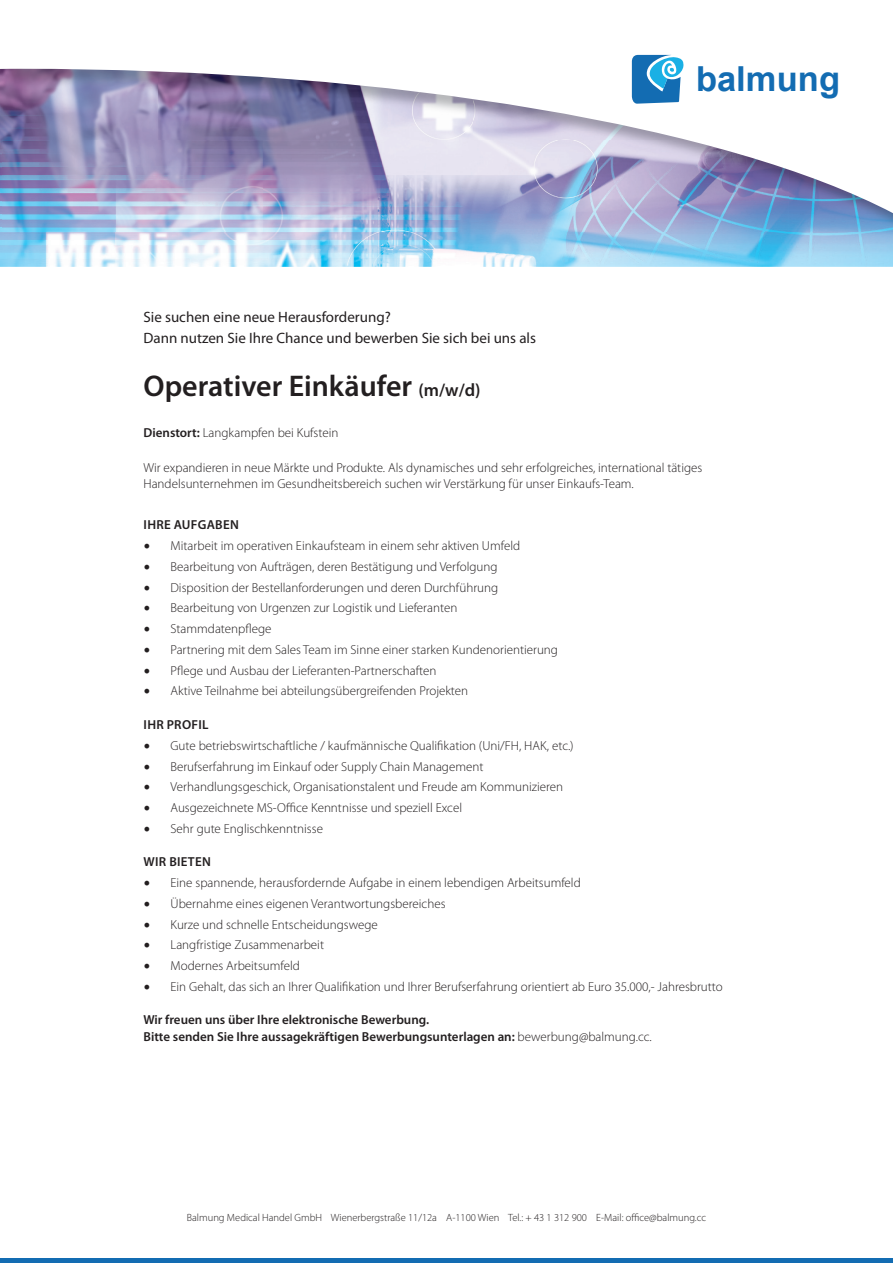
<style>
.page{position:relative;width:893px;height:1263px;background:#fff}
.page>*{position:absolute;margin:0;border:0;box-sizing:border-box;transform-origin:0 0}
.t1{font:700 34.5px "Arial";letter-spacing:.005em;color:#136cb2}
.t2{font:600 30px "Myriad Pro";color:#231f20}
.t3{font:15px/21px "Myriad Pro";color:#231f20}
.t4{font:300 13.05px/16.5px "Myriad Pro";color:#231f20}
.t5{font:600 13.05px/16.5px "Myriad Pro";color:#231f20}
.t6{font:600 13.05px "Myriad Pro";letter-spacing:.02em;color:#231f20}
.t7{font:300 10.5px "Myriad Pro";color:#231f20}
.s1{font-size:18px}
.s2{font-weight:600}
.s3{font-family:"Minion Pro";font-weight:400;font-size:18px}
.s4{font-weight:300}
</style>
<div class="page">
<img style="left:0;top:213px;width:893px;height:54px">
<img style="left:2px;top:213px;width:891px;height:18px">
<img style="left:0;top:54px;width:893px;height:159px">
<svg style="left:632px;top:55px;width:52px;height:49px"></svg>
<hr style="left:0;top:1259px;width:893px;height:4px;background:#136cb2">
<h1 class="t1" style="left:696px;top:56px;width:146px">balmung</h1>
<p class="t3" style="left:144px;top:306px;width:394px">Sie suchen eine neue Herausforderung?<br>Dann nutzen Sie Ihre Chance und bewerben Sie sich bei uns als</p>
<h2 class="t2" style="left:144px;top:367px;width:339px">Operativer Einkäufer <span class="s1">(m/w/d)</span></h2>
<p class="t4" style="left:144px;top:425px;width:196px"><span class="s2">Dienstort:</span> Langkampfen bei Kufstein</p>
<p class="t4" style="left:144px;top:459px;width:560px">Wir expandieren in neue Märkte und Produkte. Als dynamisches und sehr erfolgreiches, international tätiges<br>Handelsunternehmen im Gesundheitsbereich suchen wir Verstärkung für unser Einkaufs-Team.</p>
<p class="t6" style="left:144px;top:517px;width:97px">IHRE AUFGABEN</p>
<p class="t4" style="left:144px;top:538px;width:378px"><span class="s3">•</span> Mitarbeit im operativen Einkaufsteam in einem sehr aktiven Umfeld</p>
<p class="t4" style="left:144px;top:559px;width:356px"><span class="s3">•</span> Bearbeitung von Aufträgen, deren Bestätigung und Verfolgung</p>
<p class="t4" style="left:144px;top:579px;width:356px"><span class="s3">•</span> Disposition der Bestellanforderungen und deren Durchführung</p>
<p class="t4" style="left:144px;top:600px;width:315px"><span class="s3">•</span> Bearbeitung von Urgenzen zur Logistik und Lieferanten</p>
<p class="t4" style="left:144px;top:621px;width:129px"><span class="s3">•</span> Stammdatenpflege</p>
<p class="t4" style="left:144px;top:642px;width:416px"><span class="s3">•</span> Partnering mit dem Sales Team im Sinne einer starken Kundenorientierung</p>
<p class="t4" style="left:144px;top:662px;width:295px"><span class="s3">•</span> Pflege und Ausbau der Lieferanten-Partnerschaften</p>
<p class="t4" style="left:144px;top:683px;width:326px"><span class="s3">•</span> Aktive Teilnahme bei abteilungsübergreifenden Projekten</p>
<p class="t6" style="left:144px;top:716px;width:66px">IHR PROFIL</p>
<p class="t4" style="left:144px;top:737px;width:432px"><span class="s3">•</span> Gute betriebswirtschaftliche / kaufmännische Qualifikation (Uni/FH, HAK, etc.)</p>
<p class="t4" style="left:144px;top:758px;width:341px"><span class="s3">•</span> Berufserfahrung im Einkauf oder Supply Chain Management</p>
<p class="t4" style="left:144px;top:779px;width:421px"><span class="s3">•</span> Verhandlungsgeschick, Organisationstalent und Freude am Kommunizieren</p>
<p class="t4" style="left:144px;top:800px;width:320px"><span class="s3">•</span> Ausgezeichnete MS-Office Kenntnisse und speziell Excel</p>
<p class="t4" style="left:144px;top:820px;width:181px"><span class="s3">•</span> Sehr gute Englischkenntnisse</p>
<p class="t6" style="left:144px;top:853px;width:69px">WIR BIETEN</p>
<p class="t4" style="left:144px;top:875px;width:439px"><span class="s3">•</span> Eine spannende, herausfordernde Aufgabe in einem lebendigen Arbeitsumfeld</p>
<p class="t4" style="left:144px;top:895px;width:304px"><span class="s3">•</span> Übernahme eines eigenen Verantwortungsbereiches</p>
<p class="t4" style="left:144px;top:916px;width:236px"><span class="s3">•</span> Kurze und schnelle Entscheidungswege</p>
<p class="t4" style="left:144px;top:937px;width:182px"><span class="s3">•</span> Langfristige Zusammenarbeit</p>
<p class="t4" style="left:144px;top:958px;width:158px"><span class="s3">•</span> Modernes Arbeitsumfeld</p>
<p class="t4" style="left:144px;top:978px;width:581px"><span class="s3">•</span> Ein Gehalt, das sich an Ihrer Qualifikation und Ihrer Berufserfahrung orientiert ab Euro 35.000,- Jahresbrutto</p>
<p class="t5" style="left:144px;top:1011px;width:510px">Wir freuen uns über Ihre elektronische Bewerbung.<br>Bitte senden Sie Ihre aussagekräftigen Bewerbungsunterlagen an: <span class="s4">bewerbung@balmung.cc.</span></p>
<p class="t7" style="left:187px;top:1212px;width:521px">Balmung Medical Handel GmbH Wienerbergstraße 11/12a A-1100 Wien Tel.: + 43 1 312 900 E-Mail: office@balmung.cc</p>
</div>
